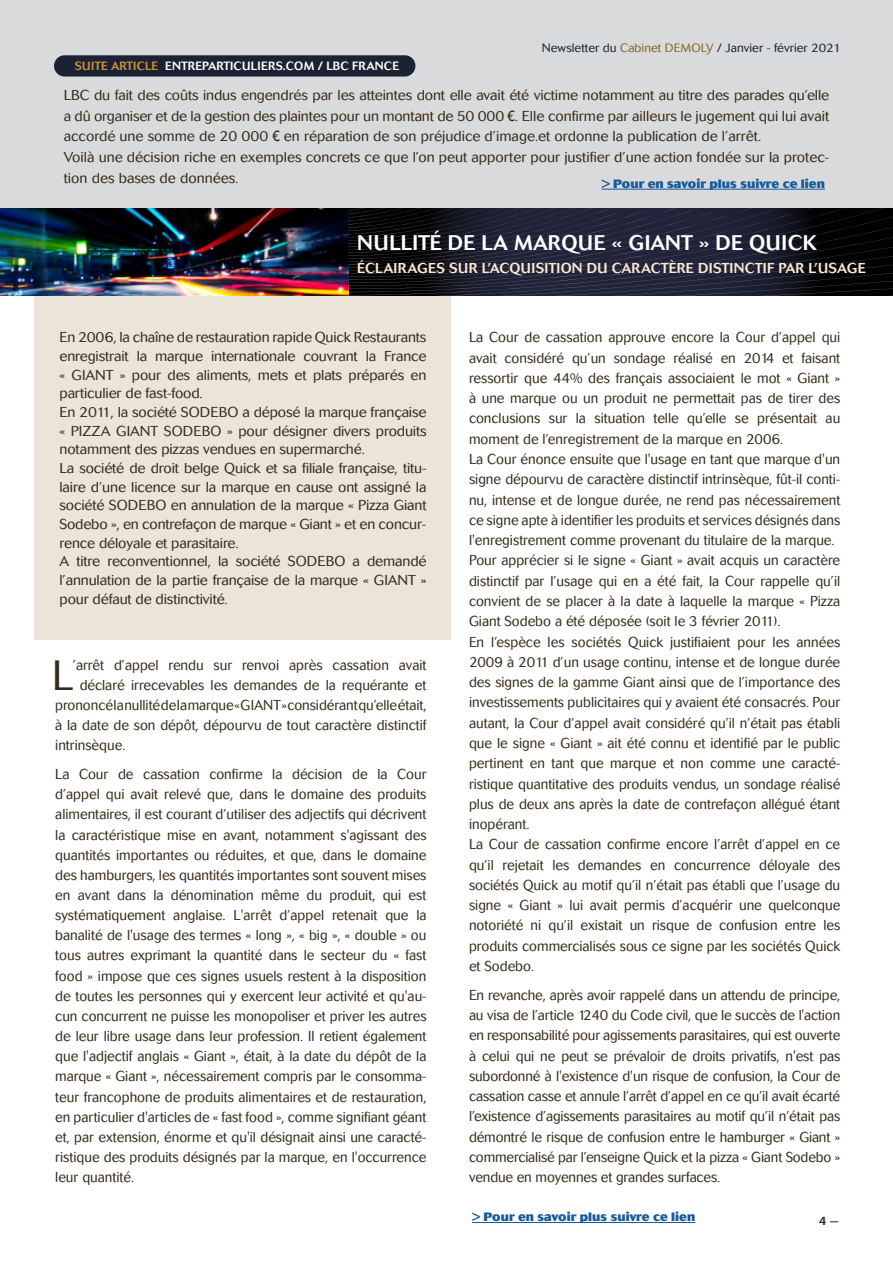
<style>
.page{position:relative;width:893px;height:1263px;background:#fff}
.page>*{position:absolute;margin:0;border:0;box-sizing:border-box;transform-origin:0 0}
.t1{font:300 41.85px "Cosmos";color:#372b19;scale:.95 1}
.t2{font:500 21px "Cosmos";letter-spacing:.02em;color:#fff}
.t3{font:300 expanded 16.95px "Helvetica Neue";letter-spacing:.065em;color:#4d4d4d}
.t4{font:300 14.25px/20.2px "Cosmos";color:#372b19;text-align:justify;scale:.95 1}
.t5{font:300 14.25px/18.6px "Cosmos";color:#372b19}
.t6{font:500 14.25px "Cosmos";letter-spacing:.02em;color:#fae9d2}
.t7{font:800 12px "Cosmos";color:#165b9a}
.t8{font:300 12px "Cosmos";color:#1b2234}
.t9{font:500 12px "Cosmos";color:#372b19}
.t10{font:500 11.85px "Cosmos";letter-spacing:.02em;color:#fff}
.s1{color:#cb923a}
.s2{color:#846529}
.s3{font-family:"Trebuchet MS";font-weight:400}
</style>
<div class="page">
<div style="left:0;top:0;width:893px;height:240px;background:#d9dadb"></div>
<div style="left:34px;top:295px;width:417px;height:344px;background:#ebe4d8"></div>
<img style="left:0;top:208px;width:349px;height:88px">
<svg style="left:349px;top:208px;width:544px;height:88px;background:#181927"></svg>
<div style="left:54px;top:55px;width:361px;height:22px;background:#1b2234;border-radius:11px"></div>
<hr style="left:602px;top:189px;width:223px;height:1px;background:#165b9a">
<hr style="left:472px;top:1222px;width:223px;height:1px;background:#165b9a">
<p class="t10" style="left:75px;top:59px;width:326px"><span class="s1">SUITE ARTICLE</span> ENTREPARTICULIERS.COM / LBC FRANCE</p>
<p class="t8" style="left:542px;top:41px;width:300px">Newsletter du <span class="s2">Cabinet DEMOLY</span> / Janvier - février 2021</p>
<p class="t5" style="left:64px;top:85px;width:767px;line-height:20.7px">LBC du fait des coûts indus engendrés par les atteintes dont elle avait été victime notamment au titre des parades qu’elle a dû organiser et de la gestion des plaintes pour un montant de 50 000 <span class="s3">€</span>. Elle confirme par ailleurs le jugement qui lui avait accordé une somme de 20 000 <span class="s3">€</span> en réparation de son préjudice d’image.et ordonne la publication de l’arrêt.<br>Voilà une décision riche en exemples concrets ce que l’on peut apporter pour justifier d’une action fondée sur la protec&shy;tion des bases de données.</p>
<p class="t7" style="left:602px;top:177px;width:225px">&gt; Pour en savoir plus suivre ce lien</p>
<p class="t3" style="left:51px;top:177px;width:88px">CABINET</p>
<p class="t3" style="left:181px;top:177px;width:82px">DEMOLY</p>
<h2 class="t2" style="left:357px;top:230px;width:461px">NULLITÉ DE LA MARQUE « GIANT » DE QUICK</h2>
<p class="t6" style="left:357px;top:260px;width:510px">ÉCLAIRAGES SUR L’ACQUISITION DU CARACTÈRE DISTINCTIF PAR L’USAGE</p>
<p class="t5" style="left:60px;top:328px;width:368px">En 2006, la chaîne de restauration rapide Quick Restaurants enregistrait la marque internationale couvrant la France « GIANT » pour des aliments, mets et plats préparés en particulier de fast-food.<br>En 2011, la société SODEBO a déposé la marque française « PIZZA GIANT SODEBO » pour désigner divers produits notamment des pizzas vendues en supermarché.<br>La société de droit belge Quick et sa filiale française, titu&shy;laire d’une licence sur la marque en cause ont assigné la société SODEBO en annulation de la marque « Pizza Giant Sodebo », en contrefaçon de marque « Giant » et en concur&shy;rence déloyale et parasitaire.<br>A titre reconventionnel, la société SODEBO a demandé l’annulation de la partie française de la marque « GIANT » pour défaut de distinctivité.</p>
<h1 class="t1" style="left:52px;top:652px;width:23px">L</h1>
<p class="t4" style="left:73px;top:656px;width:374px">’arrêt d’appel rendu sur renvoi après cassation avait</p>
<p class="t4" style="left:80px;top:675px;width:367px">déclaré irrecevables les demandes de la requérante et</p>
<p class="t4" style="left:55px;top:695px;width:392px">prononcé la nullité de la marque «GIANT» considérant qu’elle était,</p>
<p class="t4" style="left:55px;top:715px;width:392px">à la date de son dépôt, dépourvu de tout caractère distinctif</p>
<p class="t4" style="left:55px;top:735px;width:75px">intrinsèque.</p>
<p class="t4" style="left:55px;top:764px;width:392px">La Cour de cassation confirme la décision de la Cour d’appel qui avait relevé que, dans le domaine des produits alimentaires, il est courant d’utiliser des adjectifs qui décrivent la caractéristique mise en avant, notamment s'agissant des quantités importantes ou réduites, et que, dans le domaine des hamburgers, les quantités importantes sont souvent mises en avant dans la dénomination même du produit, qui est systématiquement anglaise. L'arrêt d’appel retenait que la banalité de l'usage des termes « long », « big », « double » ou tous autres exprimant la quantité dans le secteur du « fast food » impose que ces signes usuels restent à la disposition de toutes les personnes qui y exercent leur activité et qu'au&shy;cun concurrent ne puisse les monopoliser et priver les autres de leur libre usage dans leur profession. Il retient également que l'adjectif anglais « Giant », était, à la date du dépôt de la marque « Giant », nécessairement compris par le consomma&shy;teur francophone de produits alimentaires et de restauration, en particulier d'articles de « fast food », comme signifiant géant et, par extension, énorme et qu'il désignait ainsi une caracté&shy;ristique des produits désignés par la marque, en l'occurrence leur quantité.</p>
<p class="t4" style="left:469px;top:327px;width:392px;text-align:left">La Cour de cassation approuve encore la Cour d’appel qui avait considéré qu’un sondage réalisé en 2014 et faisant ressortir que 44% des français associaient le mot « Giant » à une marque ou un produit ne permettait pas de tirer des conclusions sur la situation telle qu’elle se présentait au moment de l’enregistrement de la marque en 2006.<br>La Cour énonce ensuite que l'usage en tant que marque d'un signe dépourvu de caractère distinctif intrinsèque, fût-il conti&shy;nu, intense et de longue durée, ne rend pas nécessairement ce signe apte à identifier les produits et services désignés dans l'enregistrement comme provenant du titulaire de la marque.<br>Pour apprécier si le signe « Giant » avait acquis un caractère distinctif par l’usage qui en a été fait, la Cour rappelle qu’il convient de se placer à la date à laquelle la marque « Pizza Giant Sodebo a été déposée (soit le 3 février 2011).<br>En l’espèce les sociétés Quick justifiaient pour les années 2009 à 2011 d’un usage continu, intense et de longue durée des signes de la gamme Giant ainsi que de l’importance des investissements publicitaires qui y avaient été consacrés. Pour autant, la Cour d’appel avait considéré qu’il n’était pas établi que le signe « Giant » ait été connu et identifié par le public pertinent en tant que marque et non comme une caracté&shy;ristique quantitative des produits vendus, un sondage réalisé plus de deux ans après la date de contrefaçon allégué étant inopérant.<br>La Cour de cassation confirme encore l’arrêt d’appel en ce qu’il rejetait les demandes en concurrence déloyale des sociétés Quick au motif qu’il n’était pas établi que l’usage du signe « Giant » lui avait permis d’acquérir une quelconque notoriété ni qu’il existait un risque de confusion entre les produits commercialisés sous ce signe par les sociétés Quick et Sodebo.</p>
<p class="t4" style="left:469px;top:985px;width:392px">En revanche, après avoir rappelé dans un attendu de principe, au visa de l’article 1240 du Code civil, que le succès de l'action en responsabilité pour agissements parasitaires, qui est ouverte à celui qui ne peut se prévaloir de droits privatifs, n'est pas subordonné à l'existence d'un risque de confusion, la Cour de cassation casse et annule l’arrêt d’appel en ce qu’il avait écarté l’existence d’agissements parasitaires au motif qu’il n’était pas démontré le risque de confusion entre le hamburger « Giant » commercialisé par l’enseigne Quick et la pizza « Giant Sodebo » vendue en moyennes et grandes surfaces.</p>
<p class="t7" style="left:472px;top:1210px;width:225px">&gt; Pour en savoir plus suivre ce lien</p>
<p class="t9" style="left:819px;top:1214px;width:22px">4 —</p>
</div>
